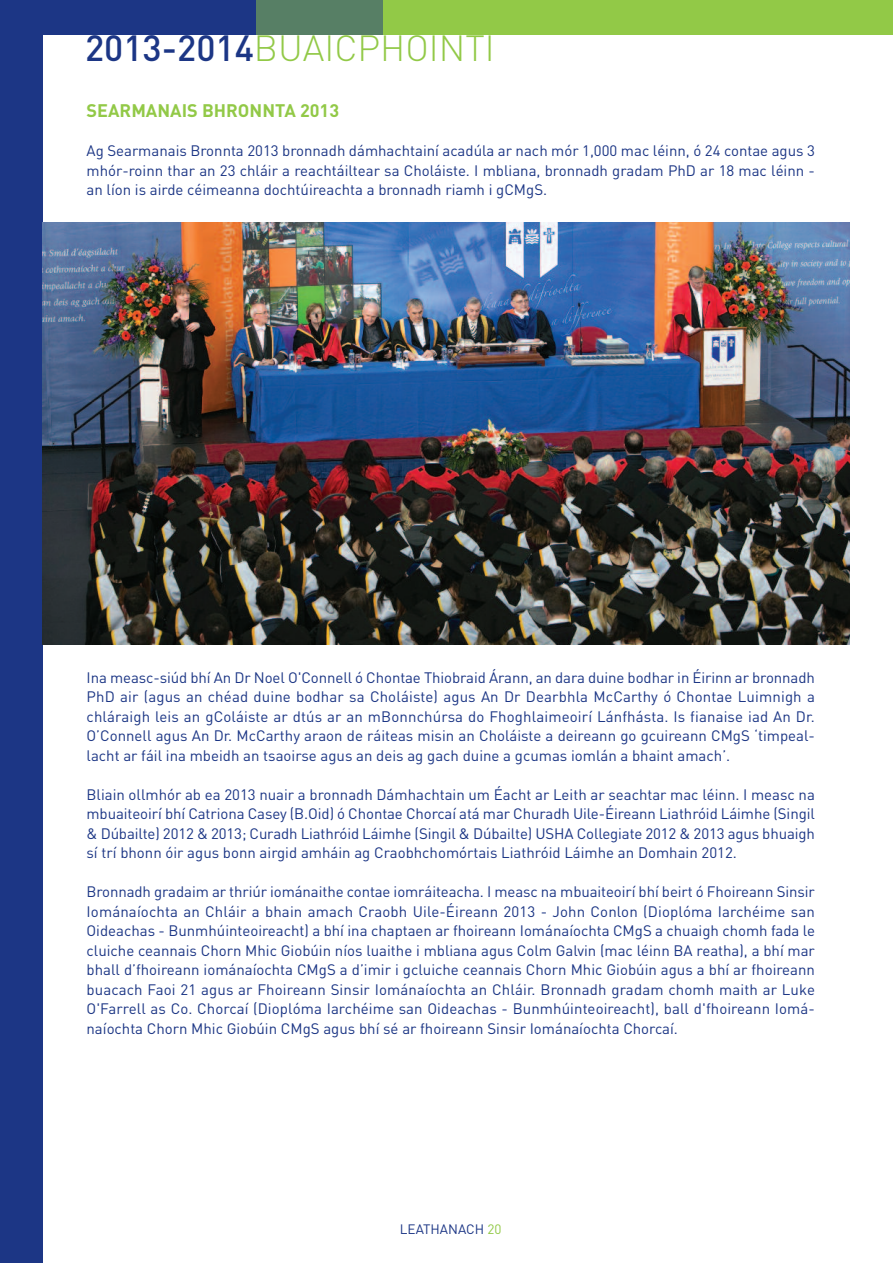
<style>
.page{position:relative;width:893px;height:1263px;background:#fff}
.page>*{position:absolute;margin:0;border:0;box-sizing:border-box;transform-origin:0 0}
.t1{font:300 36px "DIN";color:#92c947}
.t2{font:700 18px "DIN";color:#92c947}
.t3{font:15px/19.5px "DIN";color:#1c3685;text-align:justify}
.t4{font:13.5px "DIN";color:#1c3685}
.s1{font-weight:500;color:#1c3685}
.s2{color:#92c947}
</style>
<div class="page">
<div style="left:0;top:0;width:893px;height:34px;background:#92c947"></div>
<div style="left:0;top:0;width:255px;height:34px;background:#1c3685"></div>
<div style="left:191px;top:0;width:192px;height:34px;background:#1c3685;opacity:.5"></div>
<div style="left:0;top:0;width:43px;height:1263px;background:#1c3685"></div>
<img style="left:43px;top:222px;width:807px;height:422px">
<h1 class="t1" style="left:85px;top:27px;width:411px"><span class="s1">2013-2014</span>BUAICPHOINTÍ</h1>
<p class="t2" style="left:87px;top:100px;width:254px">SEARMANAIS BHRONNTA 2013</p>
<p class="t3" style="left:87px;top:141px;width:730px">Ag Searmanais Bronnta 2013 bronnadh dámhachtainí acadúla ar nach mór 1,000 mac léinn, ó 24 contae agus 3 mhór-roinn thar an 23 chláir a reachtáiltear sa Choláiste. I mbliana, bronnadh gradam PhD ar 18 mac léinn - an líon is airde céimeanna dochtúireachta a bronnadh riamh i gCMgS.</p>
<p class="t3" style="left:87px;top:667px;width:730px">Ina measc-siúd bhí An Dr Noel O'Connell ó Chontae Thiobraid Árann, an dara duine bodhar in Éirinn ar bronnadh PhD air (agus an chéad duine bodhar sa Choláiste) agus An Dr Dearbhla McCarthy ó Chontae Luimnigh a chláraigh leis an gColáiste ar dtús ar an mBonnchúrsa do Fhoghlaimeoirí Lánfhásta. Is fianaise iad An Dr.<br>O’Connell agus An Dr. McCarthy araon de ráiteas misin an Choláiste a deireann go gcuireann CMgS ‘timpeal&shy;lacht ar fáil ina mbeidh an tsaoirse agus an deis ag gach duine a gcumas iomlán a bhaint amach’.</p>
<p class="t3" style="left:87px;top:784px;width:730px">Bliain ollmhór ab ea 2013 nuair a bronnadh Dámhachtain um Éacht ar Leith ar seachtar mac léinn. I measc na mbuaiteoirí bhí Catriona Casey (B.Oid) ó Chontae Chorcaí atá mar Churadh Uile-Éireann Liathróid Láimhe (Singil &amp; Dúbailte) 2012 &amp; 2013; Curadh Liathróid Láimhe (Singil &amp; Dúbailte) USHA Collegiate 2012 &amp; 2013 agus bhuaigh sí trí bhonn óir agus bonn airgid amháin ag Craobhchomórtais Liathróid Láimhe an Domhain 2012.</p>
<p class="t3" style="left:87px;top:882px;width:730px">Bronnadh gradaim ar thriúr iománaithe contae iomráiteacha. I measc na mbuaiteoirí bhí beirt ó Fhoireann Sinsir Iománaíochta an Chláir a bhain amach Craobh Uile-Éireann 2013 - John Conlon (Dioplóma Iarchéime san Oideachas - Bunmhúinteoireacht) a bhí ina chaptaen ar fhoireann Iománaíochta CMgS a chuaigh chomh fada le cluiche ceannais Chorn Mhic Giobúin níos luaithe i mbliana agus Colm Galvin (mac léinn BA reatha), a bhí mar bhall d’fhoireann iománaíochta CMgS a d’imir i gcluiche ceannais Chorn Mhic Giobúin agus a bhí ar fhoireann buacach Faoi 21 agus ar Fhoireann Sinsir Iománaíochta an Chláir. Bronnadh gradam chomh maith ar Luke O'Farrell as Co. Chorcaí (Dioplóma Iarchéime san Oideachas - Bunmhúinteoireacht), ball d'fhoireann Iomá&shy;naíochta Chorn Mhic Giobúin CMgS agus bhí sé ar fhoireann Sinsir Iománaíochta Chorcaí.</p>
<p class="t4" style="left:400px;top:1221px;width:103px">LEATHANACH <span class="s2">20</span></p>
</div>
